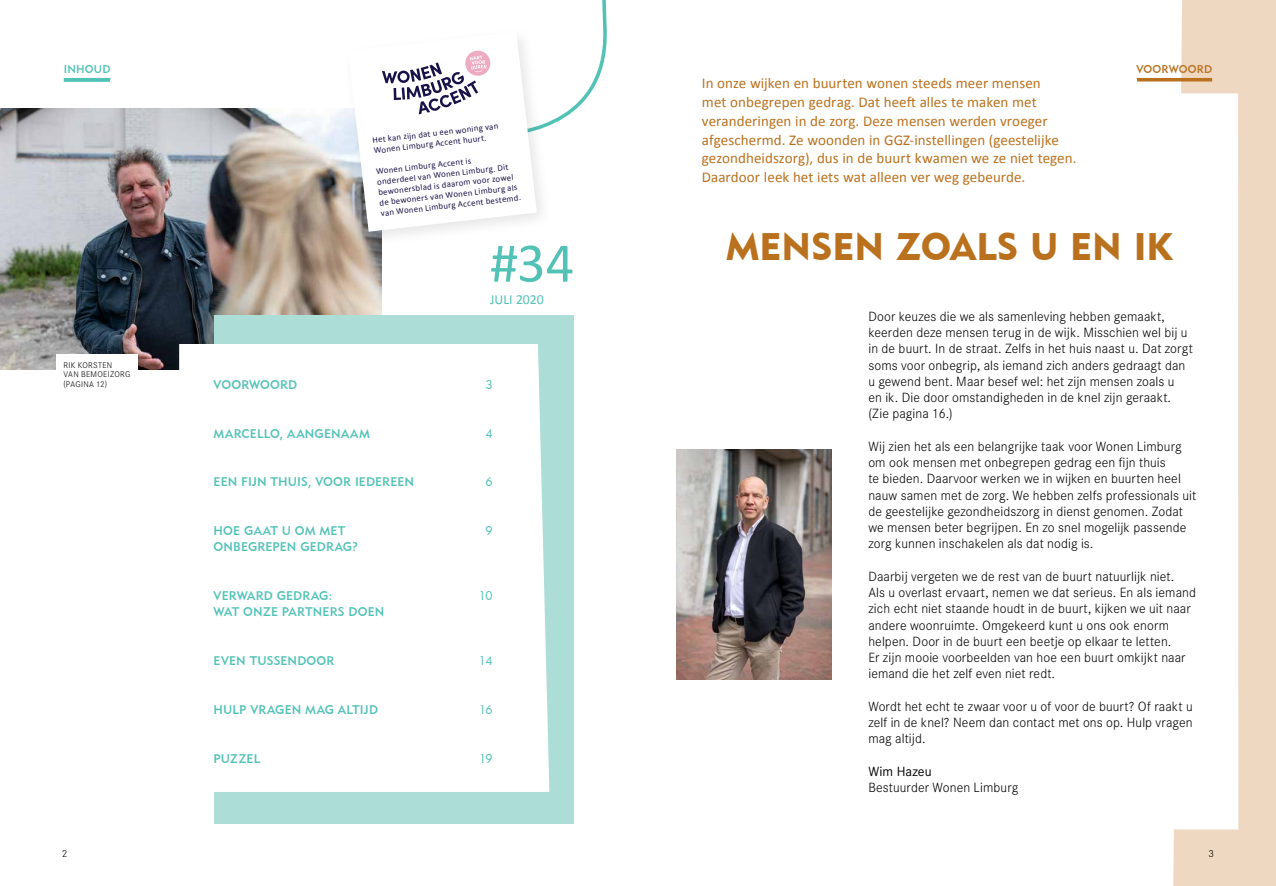
<style>
.page{position:relative;width:1276px;height:886px;background:#fff}
.page>*{position:absolute;margin:0;border:0;box-sizing:border-box;transform-origin:0 0}
.t1{font:56.25px "Calibri";color:#52c2b6}
.t2{font:38.25px "Geometric 415 BT Black A";letter-spacing:.005em;color:#ba711e}
.t3{font:15px/18.8px "Calibri";letter-spacing:.005em;color:#ba711e}
.t4{font:13.75px "Calibri";letter-spacing:-.005em;color:#52c2b6}
.t5{font:300 13.12px/16.2px "Corporate S";letter-spacing:.005em;color:#000}
.t6{font:13.12px "Corporate S";letter-spacing:.005em;color:#000}
.t7{font:12.5px "Geometric 415 BT Medium A";letter-spacing:.01em;color:#52c2b6}
.t8{font:12.5px "Geometric 415 BT Lite A";letter-spacing:-.06em;color:#52c2b6}
.t9{font:11.25px "Geometric 415 BT Medium A";letter-spacing:.015em;color:#ba711e}
.t10{font:11.25px "Geometric 415 BT Medium A";letter-spacing:.015em;color:#52c2b6}
.t11{font:300 10px "Corporate S";color:#000}
.t12{font:8.75px/10.5px "Calibri";color:#191248}
.t13{font:300 8.12px/9.4px "Corporate S";letter-spacing:.04em;color:#000}
</style>
<div class="page">
<div style="left:1173px;top:0;width:103px;height:886px;background:#eed8c2"></div>
<svg style="left:1173px;top:93px;width:65px;height:736px"></svg>
<img style="left:0;top:108px;width:382px;height:262px">
<div style="left:56px;top:355px;width:82px;height:39px;background:#fff"></div>
<svg style="left:64px;top:78px;width:47px;height:4px"></svg>
<svg style="left:1136px;top:78px;width:76px;height:3px"></svg>
<div style="left:214px;top:315px;width:360px;height:509px;background:#adddd7"></div>
<div style="left:179px;top:344px;width:370px;height:448px;background:#fff"></div>
<div style="left:342px;top:26px;width:211px;height:222px;background:#000;opacity:.1"></div>
<svg style="left:348px;top:0;width:259px;height:232px"></svg>
<img style="left:676px;top:450px;width:156px;height:229px">
<p class="t10" style="left:64px;top:62px;width:48px">INHOUD</p>
<p class="t9" style="left:1136px;top:62px;width:77px">VOORWOORD</p>
<p class="t13" style="left:63px;top:360px;width:68px">RIK KORSTEN<br>VAN BEMOEIZORG (PAGINA 12)</p>
<p class="t11" style="left:62px;top:848px;width:7px">2</p>
<p class="t12" style="left:372px;top:134px;width:128px;rotate:-6deg">Het kan zijn dat u een woning van<br>Wonen Limburg Accent huurt.</p>
<p class="t12" style="left:375px;top:165px;width:143px;rotate:-6deg">Wonen Limburg Accent is<br>onderdeel van Wonen Limburg. Dit bewonersblad is daarom voor zowel de bewoners van Wonen Limburg als van Wonen Limburg Accent bestemd.</p>
<h1 class="t1" style="left:490px;top:228px;width:85px">#34</h1>
<p class="t4" style="left:490px;top:291px;width:55px">JULI 2020</p>
<p class="t7" style="left:214px;top:377px;width:85px">VOORWOORD</p>
<p class="t8" style="left:485px;top:377px;width:9px">3</p>
<p class="t7" style="left:214px;top:425px;width:158px">MARCELLO, AANGENAAM</p>
<p class="t8" style="left:485px;top:425px;width:9px">4</p>
<p class="t7" style="left:214px;top:474px;width:202px">EEN FIJN THUIS, VOOR IEDEREEN</p>
<p class="t8" style="left:485px;top:474px;width:9px">6</p>
<p class="t7" style="left:214px;top:523px;width:133px">HOE GAAT U OM MET</p>
<p class="t8" style="left:485px;top:523px;width:9px">9</p>
<p class="t7" style="left:214px;top:539px;width:146px">ONBEGREPEN GEDRAG?</p>
<p class="t7" style="left:214px;top:588px;width:120px">VERWARD GEDRAG:</p>
<p class="t8" style="left:479px;top:588px;width:15px">10</p>
<p class="t7" style="left:214px;top:604px;width:172px">WAT ONZE PARTNERS DOEN</p>
<p class="t7" style="left:214px;top:653px;width:122px">EVEN TUSSENDOOR</p>
<p class="t8" style="left:479px;top:653px;width:15px">14</p>
<p class="t7" style="left:214px;top:702px;width:166px">HULP VRAGEN MAG ALTIJD</p>
<p class="t8" style="left:479px;top:702px;width:15px">16</p>
<p class="t7" style="left:214px;top:750px;width:48px">PUZZEL</p>
<p class="t8" style="left:479px;top:750px;width:15px">19</p>
<p class="t3" style="left:702px;top:73px;width:376px">In onze wijken en buurten wonen steeds meer mensen<br>met onbegrepen gedrag. Dat heeft alles te maken met veranderingen in de zorg. Deze mensen werden vroeger afgeschermd. Ze woonden in GGZ-instellingen (geestelijke gezondheidszorg), dus in de buurt kwamen we ze niet tegen.<br>Daardoor leek het iets wat alleen ver weg gebeurde.</p>
<h2 class="t2" style="left:726px;top:223px;width:448px">MENSEN ZOALS U EN IK</h2>
<p class="t5" style="left:868px;top:308px;width:326px">Door keuzes die we als samenleving hebben gemaakt, keerden deze mensen terug in de wijk. Misschien wel bij u in de buurt. In de straat. Zelfs in het huis naast u. Dat zorgt soms voor onbegrip, als iemand zich anders gedraagt dan u gewend bent. Maar besef wel: het zijn mensen zoals u<br>en ik. Die door omstandigheden in de knel zijn geraakt. (Zie pagina 16.)</p>
<p class="t5" style="left:868px;top:438px;width:329px">Wij zien het als een belangrijke taak voor Wonen Limburg om ook mensen met onbegrepen gedrag een fijn thuis<br>te bieden. Daarvoor werken we in wijken en buurten heel nauw samen met de zorg. We hebben zelfs professionals uit de geestelijke gezondheidszorg in dienst genomen. Zodat we mensen beter begrijpen. En zo snel mogelijk passende zorg kunnen inschakelen als dat nodig is.</p>
<p class="t5" style="left:868px;top:568px;width:329px">Daarbij vergeten we de rest van de buurt natuurlijk niet.<br>Als u overlast ervaart, nemen we dat serieus. En als iemand zich echt niet staande houdt in de buurt, kijken we uit naar andere woonruimte. Omgekeerd kunt u ons ook enorm helpen. Door in de buurt een beetje op elkaar te letten.<br>Er zijn mooie voorbeelden van hoe een buurt omkijkt naar iemand die het zelf even niet redt.</p>
<p class="t5" style="left:868px;top:698px;width:326px;text-align:justify">Wordt het echt te zwaar voor u of voor de buurt? Of raakt u zelf in de knel? Neem dan contact met ons op. Hulp vragen mag altijd.</p>
<p class="t6" style="left:868px;top:764px;width:65px">Wim Hazeu</p>
<p class="t5" style="left:868px;top:779px;width:151px">Bestuurder Wonen Limburg</p>
<p class="t11" style="left:1208px;top:848px;width:7px">3</p>
</div>
